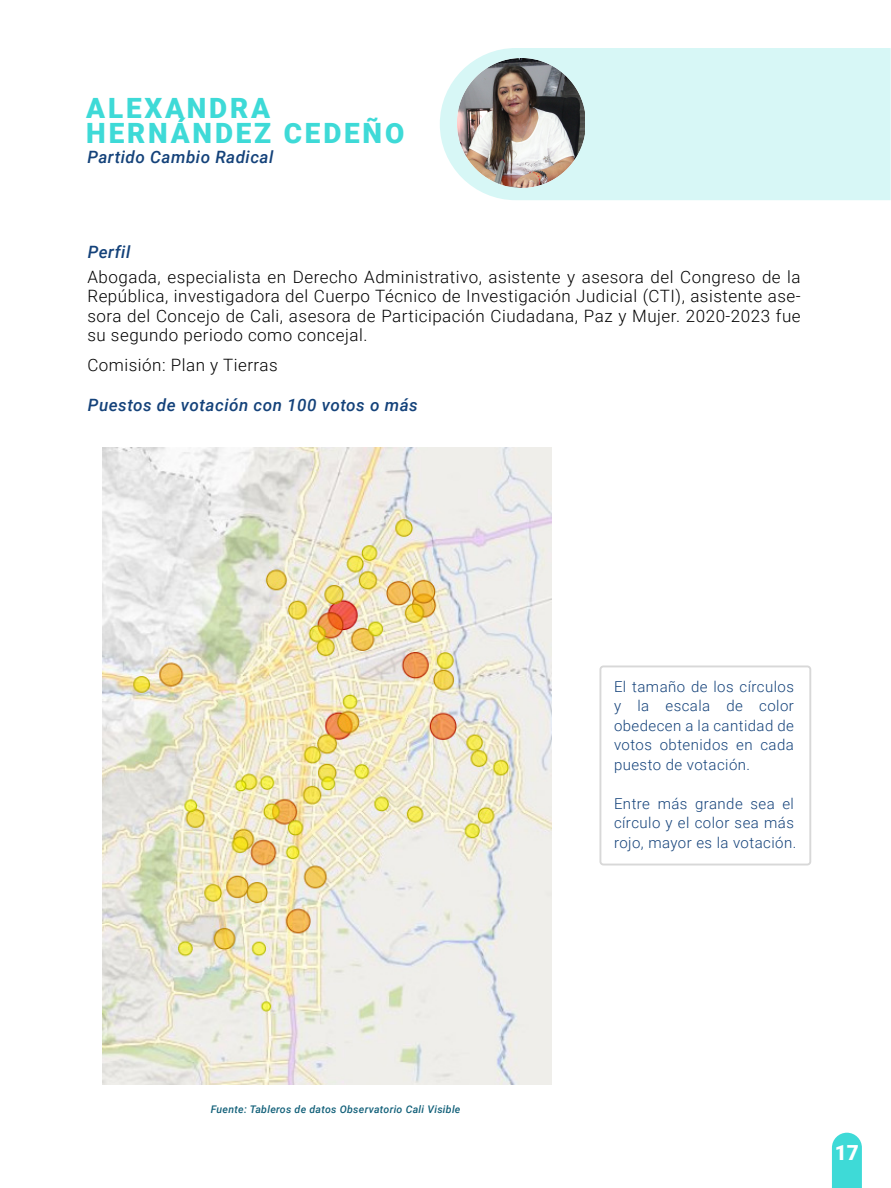
<style>
.page{position:relative;width:891px;height:1188px;background:#fff}
.page>*{position:absolute;margin:0;border:0;box-sizing:border-box;transform-origin:0 0}
.t1{font:900 27.9px/25px "Roboto";letter-spacing:.1em;color:#3edad7}
.t2{font:900 20.85px "Roboto";color:#fff}
.t3{font:300 16.95px/19.5px "Roboto";letter-spacing:.03em;color:#000;text-align:justify}
.t4{font:italic 500 16.95px "Roboto";letter-spacing:.03em;color:#14427a}
.t5{font:300 15px/19.5px "Roboto";letter-spacing:.03em;color:#14427a;text-align:justify}
.t6{font:italic 500 10.5px "Roboto";letter-spacing:.03em;color:#126079}
</style>
<div class="page">
<img style="left:102px;top:447px;width:450px;height:638px">
<div style="left:440px;top:48px;width:451px;height:152px;background:#d7f7f6"></div>
<img style="left:457px;top:59px;width:128px;height:128px">
<svg style="left:832px;top:1133px;width:30px;height:55px;background:#48dcd9"></svg>
<div style="left:599px;top:665px;width:212px;height:200px;border:2px solid #d8d8d8;border-radius:3px"></div>
<h1 class="t1" style="left:86px;top:95px;width:320px">ALEXANDRA<br>HERNÁNDEZ CEDEÑO</h1>
<p class="t4" style="left:87px;top:145px;width:188px">Partido Cambio Radical</p>
<p class="t4" style="left:88px;top:240px;width:44px">Perfil</p>
<p class="t3" style="left:87px;top:266px;width:715px">Abogada, especialista en Derecho Administrativo, asistente y asesora del Congreso de la República, investigadora del Cuerpo Técnico de Investigación Judicial (CTI), asistente ase&shy;sora del Concejo de Cali, asesora de Participación Ciudadana, Paz y Mujer. 2020-2023 fue su segundo periodo como concejal.</p>
<p class="t3" style="left:87px;top:355px;width:192px">Comisión: Plan y Tierras</p>
<p class="t4" style="left:88px;top:393px;width:331px">Puestos de votación con 100 votos o más</p>
<p class="t6" style="left:211px;top:1102px;width:251px">Fuente: Tableros de datos Observatorio Cali Visible</p>
<p class="t5" style="left:614px;top:676px;width:182px">El tamaño de los círculos y la escala de color obedecen a la cantidad de votos obtenidos en cada puesto de votación.</p>
<p class="t5" style="left:614px;top:793px;width:184px;text-align:left">Entre más grande sea el círculo y el color sea más rojo, mayor es la votación.</p>
<p class="t2" style="left:835px;top:1138px;width:26px">17</p>
</div>
